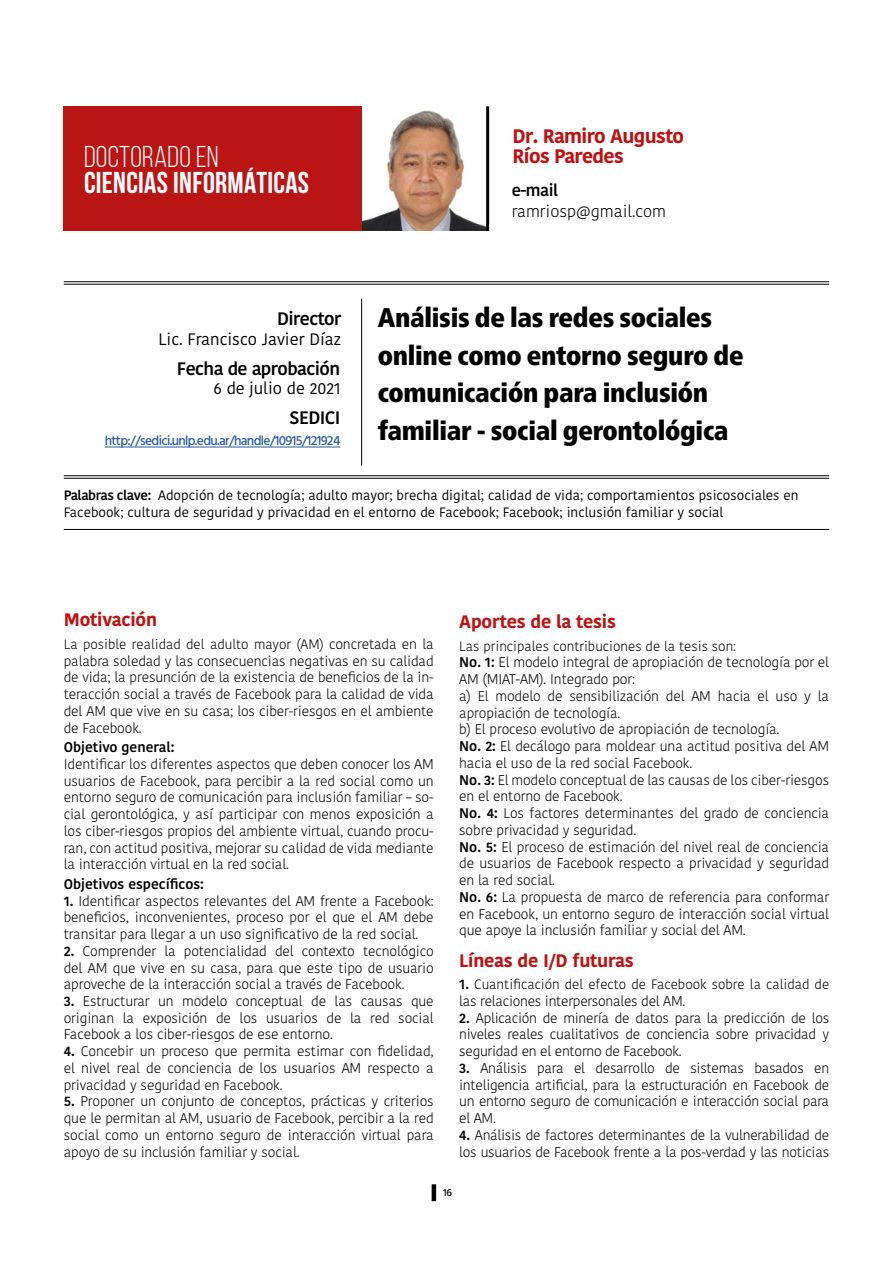
<style>
.page{position:relative;width:893px;height:1263px;background:#fff}
.page>*{position:absolute;margin:0;border:0;box-sizing:border-box;transform-origin:0 0}
.t1{font:700 30px "Bebas Neue";letter-spacing:.01em;color:#fff}
.t2{font:30px "Bebas Neue";letter-spacing:.01em;color:#fff}
.t3{font:900 condensed 27px/37.5px "Frutiger Neue LTCYR";letter-spacing:-.01em;color:#000}
.t4{font:700 19.5px/19.5px "Kohinoor Bangla";letter-spacing:-.03em;color:#bb1414}
.t5{font:700 18px "Kohinoor Bangla";letter-spacing:-.01em;color:#bb1414}
.t6{font:600 18px "Kohinoor Bangla";letter-spacing:-.03em;color:#000}
.t7{font:16.5px "Kohinoor Bangla";color:#000}
.t8{font:300 16.5px "Kohinoor Bangla";color:#000}
.t9{font:600 16.5px "Kohinoor Bangla";color:#000}
.t10{font:300 13.95px/16.8px "Kohinoor Bangla";letter-spacing:-.01em;color:#000;text-align:justify}
.t11{font:600 13.95px "Kohinoor Bangla";color:#000}
.t12{font:13.5px/16.5px "Kohinoor Bangla";color:#000}
.t13{font:300 13.5px "Kohinoor Bangla";color:#000}
.t14{font:500 13.5px "Hind";letter-spacing:-.05em;color:#275b9b}
.t15{font:500 10.5px "Hind";color:#000}
.s1{font-weight:600}
.s2{font-size:13.95px}
.s3{font-weight:600;font-size:13.95px}
</style>
<div class="page">
<hr style="left:432px;top:1184px;width:4px;height:17px;background:#000">
<div style="left:64px;top:106px;width:298px;height:125px;background:#bb1414"></div>
<img style="left:362px;top:110px;width:124px;height:121px">
<hr style="left:486px;top:106px;width:3px;height:125px;background:#000">
<hr style="left:64px;top:281px;width:765px;height:1px;background:#000">
<hr style="left:64px;top:284px;width:765px;height:1px;background:#000">
<hr style="left:64px;top:475px;width:765px;height:1px;background:#000">
<hr style="left:64px;top:478px;width:765px;height:1px;background:#000">
<hr style="left:361px;top:299px;width:1px;height:167px;background:#000">
<hr style="left:105px;top:447px;width:235px;height:1px;background:#275b9b">
<hr style="left:64px;top:529px;width:765px;height:1px;background:#000">
<h1 class="t2" style="left:84px;top:141px;width:136px">DOCTORADO EN</h1>
<h1 class="t1" style="left:84px;top:167px;width:227px">CIENCIAS INFORMÁTICAS</h1>
<p class="t6" style="left:277px;top:304px;width:66px">Director</p>
<p class="t7" style="left:158px;top:326px;width:184px">Lic. Francisco Javier Díaz</p>
<p class="t6" style="left:177px;top:353px;width:165px">Fecha de aprobación</p>
<p class="t7" style="left:214px;top:376px;width:129px">6 de julio de 2021</p>
<p class="t6" style="left:290px;top:403px;width:53px">SEDICI</p>
<p class="t14" style="left:105px;top:432px;width:237px">http://sedici.unlp.edu.ar/handle/10915/121924</p>
<h3 class="t4" style="left:513px;top:126px;width:173px">Dr. Ramiro Augusto<br>Ríos Paredes</h3>
<p class="t9" style="left:512px;top:176px;width:48px">e-mail</p>
<p class="t8" style="left:512px;top:199px;width:156px">ramriosp@gmail.com</p>
<h2 class="t3" style="left:378px;top:299px;width:368px">Análisis de las redes sociales online como entorno seguro de comunicación para inclusión familiar - social gerontológica</h2>
<p class="t12" style="left:64px;top:487px;width:736px"><span class="s1">Palabras clave:</span> Adopción de tecnología; adulto mayor; brecha digital; calidad de vida; comportamientos psicosociales en<br>Facebook; cultura de seguridad y privacidad en el entorno de Facebook; Facebook; inclusión familiar y social</p>
<p class="t5" style="left:64px;top:604px;width:95px">Motivación</p>
<p class="t13" style="left:64px;top:634px;width:371px">La posible realidad del adulto mayor (AM) <span class="s2">concretada en la</span></p>
<p class="t10" style="left:64px;top:652px;width:371px">palabra soledad y las consecuencias negativas en su calidad de vida; la presunción de la existencia de beneficios de la in&shy;teracción social a través de Facebook para la calidad de vida del AM que vive en su casa; los ciber-riesgos en el ambiente de Facebook.</p>
<p class="t11" style="left:64px;top:735px;width:112px">Objetivo general:</p>
<p class="t10" style="left:64px;top:755px;width:371px">Identificar los diferentes aspectos que deben conocer los AM usuarios de Facebook, para percibir a la red social como un entorno seguro de comunicación para inclusión familiar – so&shy;cial gerontológica, y así participar con menos exposición a los ciber-riesgos propios del ambiente virtual, cuando procu&shy;ran, con actitud positiva, mejorar su calidad de vida mediante la interacción virtual en la red social.</p>
<p class="t11" style="left:64px;top:872px;width:142px">Objetivos específicos:</p>
<p class="t10" style="left:64px;top:892px;width:371px"><span class="s1">1.</span> Identificar aspectos relevantes del AM frente a Facebook: beneficios, inconvenientes, proceso por el que el AM debe transitar para llegar a un uso significativo de la red social.</p>
<p class="t10" style="left:64px;top:942px;width:371px"><span class="s1">2.</span> Comprender la potencialidad del contexto tecnológico del AM que vive en su casa, para que este tipo de usuario aproveche de la interacción social a través de Facebook.</p>
<p class="t10" style="left:64px;top:992px;width:371px"><span class="s1">3.</span> Estructurar un modelo conceptual de las causas que originan la exposición de los usuarios de la red social Facebook a los ciber-riesgos de ese entorno.</p>
<p class="t10" style="left:64px;top:1043px;width:371px"><span class="s1">4.</span> Concebir un proceso que permita estimar con fidelidad, el nivel real de conciencia de los usuarios AM respecto a privacidad y seguridad en Facebook.</p>
<p class="t10" style="left:64px;top:1093px;width:371px"><span class="s1">5.</span> Proponer un conjunto de conceptos, prácticas y criterios que le permitan al AM, usuario de Facebook, percibir a la red social como un entorno seguro de interacción virtual para apoyo de su inclusión familiar y social.</p>
<p class="t5" style="left:459px;top:606px;width:158px">Aportes de la tesis</p>
<p class="t13" style="left:459px;top:636px;width:278px">Las principales contribuciones de la tesis son:</p>
<p class="t10" style="left:459px;top:654px;width:371px;text-align:left"><span class="s1">No. 1:</span> El modelo integral de apropiación de tecnología por el AM (MIAT-AM). Integrado por:<br>a) El modelo de sensibilización del AM hacia el uso y la apropiación de tecnología.<br>b) El proceso evolutivo de apropiación de tecnología.<br><span class="s1">No. 2:</span> El decálogo para moldear una actitud positiva del AM hacia el uso de la red social Facebook.<br><span class="s1">No. 3:</span> El modelo conceptual de las causas de los ciber-riesgos en el entorno de Facebook.<br><span class="s1">No. 4:</span> Los factores determinantes del grado de conciencia sobre privacidad y seguridad.<br><span class="s1">No. 5:</span> El proceso de estimación del nivel real de conciencia de usuarios de Facebook respecto a privacidad y seguridad en la red social.<br><span class="s1">No. 6:</span> La propuesta de marco de referencia para conformar en Facebook, un entorno seguro de interacción social virtual que apoye la inclusión familiar y social del AM.</p>
<p class="t5" style="left:459px;top:944px;width:176px">Líneas de I/D futuras</p>
<p class="t13" style="left:459px;top:974px;width:371px"><span class="s3">1.</span> Cuantificación del efecto de Facebook sobre la calidad de</p>
<p class="t10" style="left:459px;top:992px;width:228px">las relaciones interpersonales del AM.</p>
<p class="t10" style="left:459px;top:1009px;width:371px"><span class="s1">2.</span> Aplicación de minería de datos para la predicción de los niveles reales cualitativos de conciencia sobre privacidad y seguridad en el entorno de Facebook.</p>
<p class="t10" style="left:459px;top:1059px;width:371px"><span class="s1">3.</span> Análisis para el desarrollo de sistemas basados en inteligencia artificial, para la estructuración en Facebook de un entorno seguro de comunicación e interacción social para el AM.</p>
<p class="t10" style="left:459px;top:1126px;width:371px"><span class="s1">4.</span> Análisis de factores determinantes de la vulnerabilidad de los usuarios de Facebook frente a la pos-verdad y las noticias</p>
<p class="t15" style="left:443px;top:1186px;width:10px">16</p>
</div>
